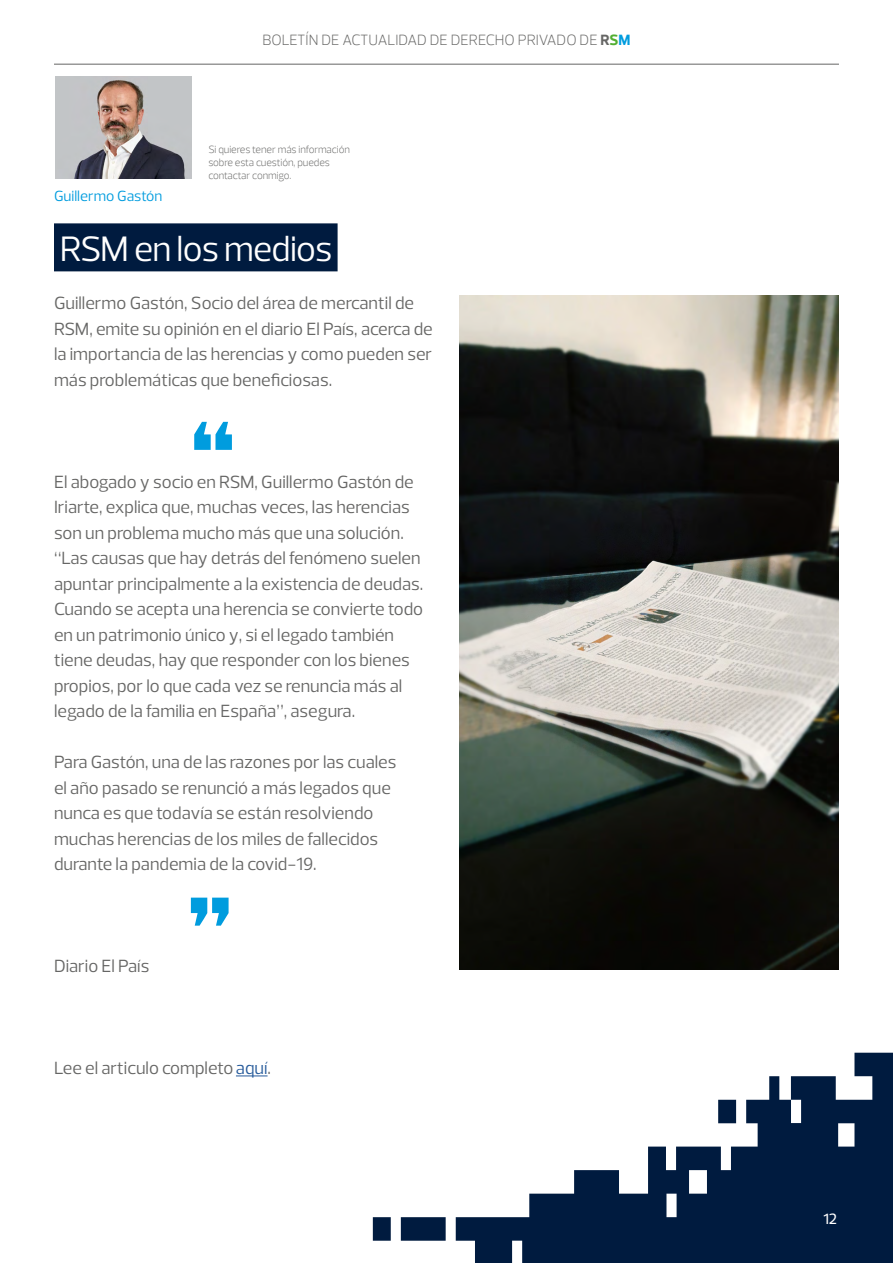
<style>
.page{position:relative;width:893px;height:1263px;background:#fff}
.page>*{position:absolute;margin:0;border:0;box-sizing:border-box;transform-origin:0 0}
.t1{font:900 96.6px "Prelo";color:#009cde}
.t2{font:36px "Prelo";letter-spacing:-.02em;color:#fff}
.t3{font:18px/25.5px "Prelo";color:#666665}
.t4{font:300 15px "Prelo";letter-spacing:-.01em;color:#666665}
.t5{font:15px "Prelo";color:#009cde}
.t6{font:500 15px "Prelo";color:#fff}
.t7{font:300 10.5px/12.6px "Prelo";letter-spacing:-.01em;color:#666665}
.s1{font-weight:700}
.s2{font-weight:700;color:#52ae32}
.s3{font-weight:700;color:#009cde}
.s4{color:#275b9b}
</style>
<div class="page">
<svg style="left:373px;top:1053px;width:519px;height:210px"></svg>
<hr style="left:236px;top:1075px;width:32px;height:1px;background:#275b9b">
<div style="left:54px;top:223px;width:284px;height:48px;background:#001b3f"></div>
<hr style="left:54px;top:64px;width:785px;height:1px;background:#666665">
<img style="left:55px;top:77px;width:136px;height:102px">
<hr style="left:892px;top:0;width:1px;height:1263px;background:#001b3f">
<img style="left:459px;top:296px;width:380px;height:673px">
<p class="t4" style="left:263px;top:32px;width:369px">BOLETÍN DE ACTUALIDAD DE DERECHO PRIVADO DE <span class="s1">R</span><span class="s2">S</span><span class="s3">M</span></p>
<p class="t5" style="left:54px;top:187px;width:110px">Guillermo Gastón</p>
<p class="t7" style="left:208px;top:143px;width:143px">Si quieres tener más información sobre esta cuestión, puedes contactar conmigo.</p>
<h2 class="t2" style="left:60px;top:227px;width:274px">RSM en los medios</h2>
<p class="t3" style="left:54px;top:290px;width:380px">Guillermo Gastón, Socio del área de mercantil de RSM, emite su opinión en el diario El País, acerca de la importancia de las herencias y como pueden ser más problemáticas que beneficiosas.</p>
<h1 class="t1" style="left:191px;top:401px;width:45px">“</h1>
<p class="t3" style="left:54px;top:469px;width:371px">El abogado y socio en RSM, Guillermo Gastón de Iriarte, explica que, muchas veces, las herencias son un problema mucho más que una solución. “Las causas que hay detrás del fenómeno suelen apuntar principalmente a la existencia de deudas.<br>Cuando se acepta una herencia se convierte todo en un patrimonio único y, si el legado también tiene deudas, hay que responder con los bienes propios, por lo que cada vez se renuncia más al legado de la familia en España”, asegura.</p>
<p class="t3" style="left:54px;top:749px;width:344px">Para Gastón, una de las razones por las cuales el año pasado se renunció a más legados que nunca es que todavía se están resolviendo muchas herencias de los miles de fallecidos durante la pandemia de la covid-19.</p>
<p class="t3" style="left:54px;top:953px;width:97px">Diario El País</p>
<h1 class="t1" style="left:231px;top:947px;width:45px;rotate:-180deg">“</h1>
<p class="t3" style="left:54px;top:1055px;width:219px">Lee el articulo completo <span class="s4">aquí</span>.</p>
<p class="t6" style="left:823px;top:1211px;width:15px">12</p>
</div>
